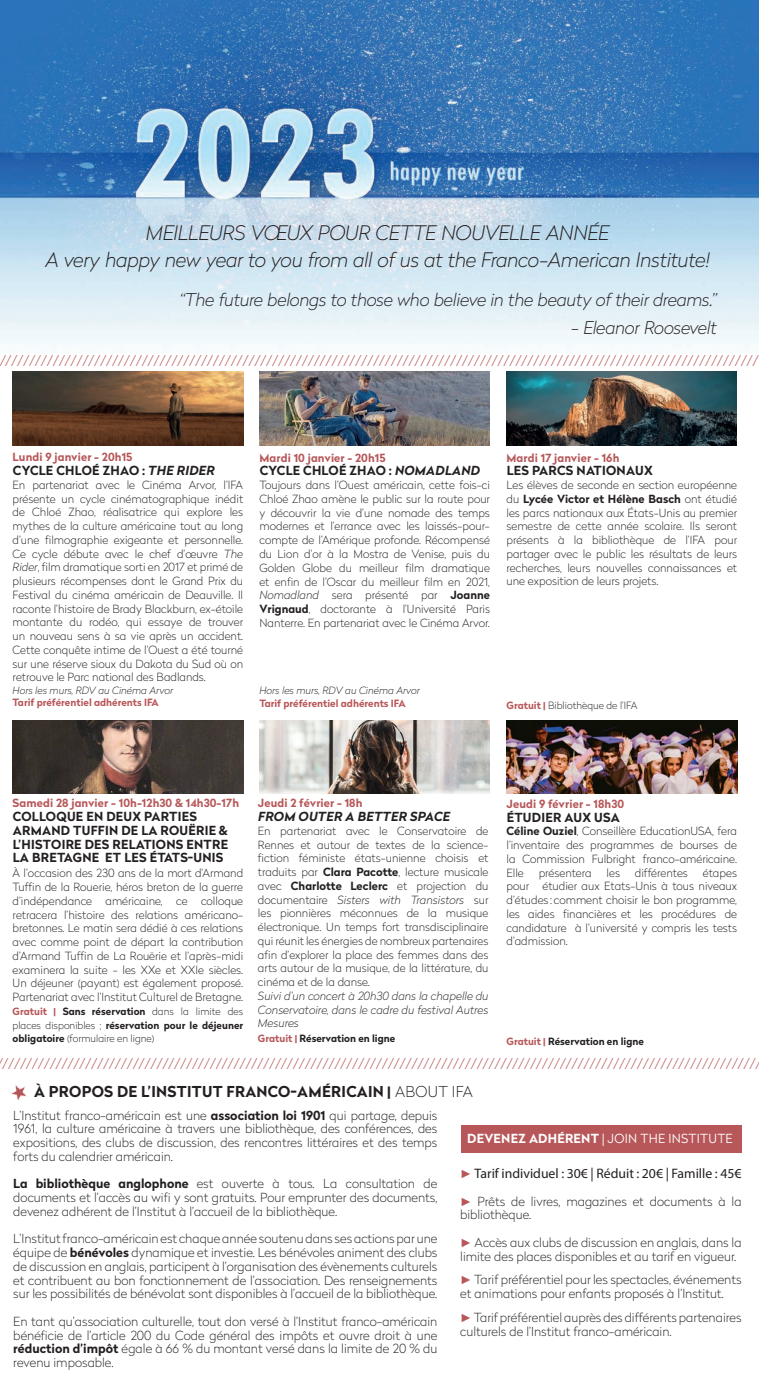
<style>
.page{position:relative;width:759px;height:1400px;background:#fff}
.page>*{position:absolute;margin:0;border:0;box-sizing:border-box;transform-origin:0 0}
.t1{font:italic 100 20px/27.5px "Radikal";letter-spacing:-.02em;color:#231f20;text-align:center}
.t2{font:italic 100 17.5px "Radikal";letter-spacing:-.02em;color:#231f20}
.t3{font:100 15px/28.4px "Radikal";color:#b75759}
.t4{font:13.75px "Myriad Pro";color:#231f20}
.t5{font:100 12.5px/13.8px "Radikal";color:#231f20;text-align:justify}
.t6{font:700 12.5px/13.8px "Radikal";letter-spacing:.02em;color:#231f20}
.t7{font:300 12.5px "Radikal";letter-spacing:.02em;color:#fff}
.t8{font:italic 700 12.5px "Radikal";letter-spacing:.02em;color:#231f20}
.t9{font:100 11.25px/13.8px "Radikal";color:#231f20;text-align:justify}
.t10{font:700 11.25px "Radikal";letter-spacing:.01em;color:#b75759}
.t11{font:italic 100 11.25px/13.8px "Radikal";color:#231f20;text-align:justify}
.t12{font:100 10px/13.8px "Radikal";color:#231f20;text-align:justify}
.t13{font:700 10px "Radikal";color:#b75759}
.t14{font:italic 100 10px "Radikal";color:#231f20}
.t15{font:700 10px "Radikal";color:#231f20}
.s1{font-style:italic}
.s2{font-weight:700}
.s3{font-weight:700;color:#b75759}
.s4{color:#b75759}
.s5{font-weight:700;color:#231f20}
.s6{color:#231f20}
.s7{font-family:"Myriad Pro";font-weight:400}
.s8{font-family:"Arial";font-size:11.88px;color:#b75759}
.s9{font-family:"Arial";font-weight:400;font-size:11.88px;color:#b75759}
</style>
<div class="page">
<img style="left:0;top:0;width:758px;height:347px">
<div style="left:461px;top:1125px;width:280px;height:27px;background:#b75759"></div>
<img style="left:11px;top:1084px;width:16px;height:17px">
<img style="left:259px;top:371px;width:231px;height:74px">
<img style="left:13px;top:720px;width:230px;height:74px">
<img style="left:259px;top:720px;width:231px;height:74px">
<img style="left:506px;top:720px;width:230px;height:74px">
<img style="left:13px;top:371px;width:230px;height:74px">
<img style="left:506px;top:371px;width:229px;height:74px">
<h1 class="t1" style="left:45px;top:218px;width:665px">MEILLEURS VŒUX POUR CETTE NOUVELLE ANNÉE<br>A very happy new year to you from all of us at the Franco-American Institute!</h1>
<h2 class="t2" style="left:179px;top:288px;width:539px">“The future belongs to those who believe in the beauty of their dreams.”</h2>
<h2 class="t2" style="left:571px;top:315px;width:147px">- Eleanor Roosevelt</h2>
<h3 class="t3" style="left:-1px;top:346px;width:760px">////////////////////////////////////////////////////////////////////////////////////////////////////////////////////////////////</h3>
<p class="t10" style="left:13px;top:449px;width:121px">Lundi 9 janvier - 20h15</p>
<p class="t6" style="left:13px;top:463px;width:203px">CYCLE CHLOÉ ZHAO : <span class="s1">THE RIDER</span></p>
<p class="t9" style="left:13px;top:477px;width:232px">En partenariat avec le Cinéma Arvor, l’IFA présente un cycle cinématographique inédit de Chloé Zhao, réalisatrice qui explore les mythes de la culture américaine tout au long d’une filmographie exigeante et personnelle.<br>Ce cycle débute avec le chef d’œuvre <span class="s1">The Rider</span>, film dramatique sorti en 2017 et primé de plusieurs récompenses dont le Grand Prix du Festival du cinéma américain de Deauville. Il raconte l’histoire de Brady Blackburn, ex-étoile montante du rodéo, qui essaye de trouver un nouveau sens à sa vie après un accident.<br>Cette conquête intime de l’Ouest a été tourné sur une réserve sioux du Dakota du Sud où on retrouve le Parc national des Badlands.</p>
<p class="t14" style="left:13px;top:683px;width:162px">Hors les murs, RDV au Cinéma Arvor</p>
<p class="t13" style="left:13px;top:695px;width:148px">Tarif préférentiel adhérents IFA</p>
<p class="t10" style="left:259px;top:449px;width:128px">Mardi 10 janvier - 20h15</p>
<p class="t6" style="left:259px;top:464px;width:222px">CYCLE CHLOÉ ZHAO : <span class="s1">NOMADLAND</span></p>
<p class="t9" style="left:259px;top:478px;width:232px">Toujours dans l’Ouest américain, cette fois-ci Chloé Zhao amène le public sur la route pour y découvrir la vie d’une nomade des temps modernes et l’errance avec les laissés-pour&shy;compte de l’Amérique profonde. Récompensé du Lion d’or à la Mostra de Venise, puis du Golden Globe du meilleur film dramatique et enfin de l’Oscar du meilleur film en 2021, <span class="s1">Nomadland</span> sera présenté par <span class="s2">Joanne Vrignaud</span>, doctorante à l’Université Paris Nanterre. En partenariat avec le Cinéma Arvor.</p>
<p class="t14" style="left:259px;top:684px;width:162px">Hors les murs, RDV au Cinéma Arvor</p>
<p class="t13" style="left:259px;top:696px;width:148px">Tarif préférentiel adhérents IFA</p>
<p class="t10" style="left:506px;top:449px;width:114px">Mardi 17 janvier - 16h</p>
<p class="t6" style="left:506px;top:463px;width:147px">LES PARCS NATIONAUX</p>
<p class="t9" style="left:506px;top:478px;width:232px">Les élèves de seconde en section européenne du <span class="s2">Lycée Victor et Hélène Basch</span> ont étudié les parcs nationaux aux États-Unis au premier semestre de cette année scolaire. Ils seront présents à la bibliothèque de l’IFA pour partager avec le public les résultats de leurs recherches, leurs nouvelles connaissances et une exposition de leurs projets.</p>
<p class="t12" style="left:506px;top:698px;width:132px"><span class="s3">Gratuit |</span> Bibliothèque de l’IFA</p>
<p class="t10" style="left:13px;top:795px;width:228px">Samedi 28 janvier - 10h-12h30 &amp; 14h30-17h</p>
<p class="t6" style="left:13px;top:809px;width:217px">COLLOQUE EN DEUX PARTIES<br>ARMAND TUFFIN DE LA ROUËRIE &amp;<br>L’HISTOIRE DES RELATIONS ENTRE<br>LA BRETAGNE ET LES ÉTATS-UNIS</p>
<p class="t9" style="left:13px;top:866px;width:232px">À l’occasion des 230 ans de la mort d’Armand Tuffin de la Rouerie, héros breton de la guerre d’indépendance américaine, ce colloque retracera l’histoire des relations américano&shy;bretonnes. Le matin sera dédié à ces relations avec comme point de départ la contribution d’Armand Tuffin de La Rouërie et l’après-midi examinera la suite - les XXe et XXIe siècles.<br>Un déjeuner (payant) est également proposé.<br>Partenariat avec l’Institut Culturel de Bretagne.</p>
<p class="t12" style="left:13px;top:1004px;width:232px"><span class="s3">Gratuit |</span> <span class="s2">Sans réservation</span> dans la limite des places disponibles ; <span class="s2">réservation pour le déjeuner obligatoire</span> (formulaire en ligne)</p>
<p class="t10" style="left:258px;top:795px;width:106px">Jeudi 2 février - 18h</p>
<p class="t8" style="left:258px;top:807px;width:193px">FROM OUTER A BETTER SPACE</p>
<p class="t9" style="left:258px;top:823px;width:232px">En partenariat avec le Conservatoire de Rennes et autour de textes de la science&shy;fiction féministe états-unienne choisis et traduits par <span class="s2">Clara Pacotte</span>, lecture musicale avec <span class="s2">Charlotte Leclerc</span> et projection du documentaire <span class="s1">Sisters with Transistors</span> sur les pionnières méconnues de la musique électronique. Un temps fort transdisciplinaire qui réunit les énergies de nombreux partenaires afin d’explorer la place des femmes dans des arts autour de la musique, de la littérature, du cinéma et de la danse.</p>
<p class="t11" style="left:258px;top:988px;width:232px">Suivi d’un concert à 20h30 dans la chapelle du Conservatoire, dans le cadre du festival Autres Mesures</p>
<p class="t15" style="left:258px;top:1031px;width:139px"><span class="s4">Gratuit |</span> Réservation en ligne</p>
<p class="t10" style="left:506px;top:795px;width:119px">Jeudi 9 février - 18h30</p>
<p class="t6" style="left:506px;top:810px;width:115px">ÉTUDIER AUX USA</p>
<p class="t9" style="left:506px;top:824px;width:232px"><span class="s2">Céline Ouziel</span>, Conseillère EducationUSA, fera l’inventaire des programmes de bourses de la Commission Fulbright franco-américaine.<br>Elle</p>
<p class="t9" style="left:538px;top:865px;width:54px">présentera</p>
<p class="t9" style="left:606px;top:865px;width:15px">les</p>
<p class="t9" style="left:634px;top:865px;width:54px">différentes</p>
<p class="t9" style="left:506px;top:865px;width:232px;text-indent:196px">étapes pour étudier aux Etats-Unis à tous niveaux d’études : comment choisir le bon programme, les aides financières et les procédures de candidature à l’université y compris les tests d’admission.</p>
<p class="t15" style="left:506px;top:1033px;width:139px"><span class="s4">Gratuit |</span> Réservation en ligne</p>
<h3 class="t3" style="left:34px;top:1049px;width:728px;text-indent:-32px">////////////////////////////////////////////////////////////////////////////////////////////////////////////////////////////////<br><span class="s5">À PROPOS DE L’INSTITUT FRANCO-AMÉRICAIN |</span> <span class="s6">ABOUT IFA</span></h3>
<p class="t5" style="left:13px;top:1107px;width:425px">L’Institut franco-américain est une <span class="s2">association loi 1901</span> qui partage, depuis 1961, la culture américaine à travers une bibliothèque, des conférences, des expositions, des clubs de discussion, des rencontres littéraires et des temps forts du calendrier américain.</p>
<p class="t5" style="left:13px;top:1176px;width:425px"><span class="s2">La bibliothèque anglophone</span> est ouverte à tous. La consultation de documents et l’accès au wifi y sont gratuits. Pour emprunter des documents, devenez adhérent de l’Institut à l’accueil de la bibliothèque.</p>
<p class="t5" style="left:13px;top:1231px;width:425px">L’Institut franco-américain est chaque année soutenu dans ses actions par une équipe de <span class="s2">bénévoles</span> dynamique et investie. Les bénévoles animent des clubs de discussion en anglais, participent à l’organisation des évènements culturels et contribuent au bon fonctionnement de l’association. Des renseignements sur les possibilités de bénévolat sont disponibles à l’accueil de la bibliothèque.</p>
<p class="t5" style="left:13px;top:1314px;width:425px">En tant qu’association culturelle, tout don versé à l’Institut franco-américain bénéficie de l’article 200 du Code général des impôts et ouvre droit à une <span class="s2">réduction d’impôt</span> égale à 66 % du montant versé dans la limite de 20 % du revenu imposable.</p>
<p class="t7" style="left:467px;top:1130px;width:267px"><span class="s2">DEVENEZ ADHÉRENT</span> <span class="s7">|</span> JOIN THE INSTITUTE</p>
<p class="t4" style="left:460px;top:1165px;width:283px"><span class="s8">►</span> Tarif individuel : 30€ | Réduit : 20€ | Famille : 45€</p>
<p class="t5" style="left:460px;top:1193px;width:283px"><span class="s9">►</span> Prêts de livres, magazines et documents à la bibliothèque.</p>
<p class="t5" style="left:460px;top:1235px;width:283px"><span class="s9">►</span> Accès aux clubs de discussion en anglais, dans la limite des places disponibles et au tarif en vigueur.</p>
<p class="t5" style="left:460px;top:1272px;width:283px"><span class="s9">►</span> Tarif préférentiel pour les spectacles, événements et animations pour enfants proposés à l’Institut.</p>
<p class="t5" style="left:460px;top:1310px;width:283px"><span class="s9">►</span>Tarif préférentiel auprès des différents partenaires culturels de l’Institut franco-américain.</p>
</div>
